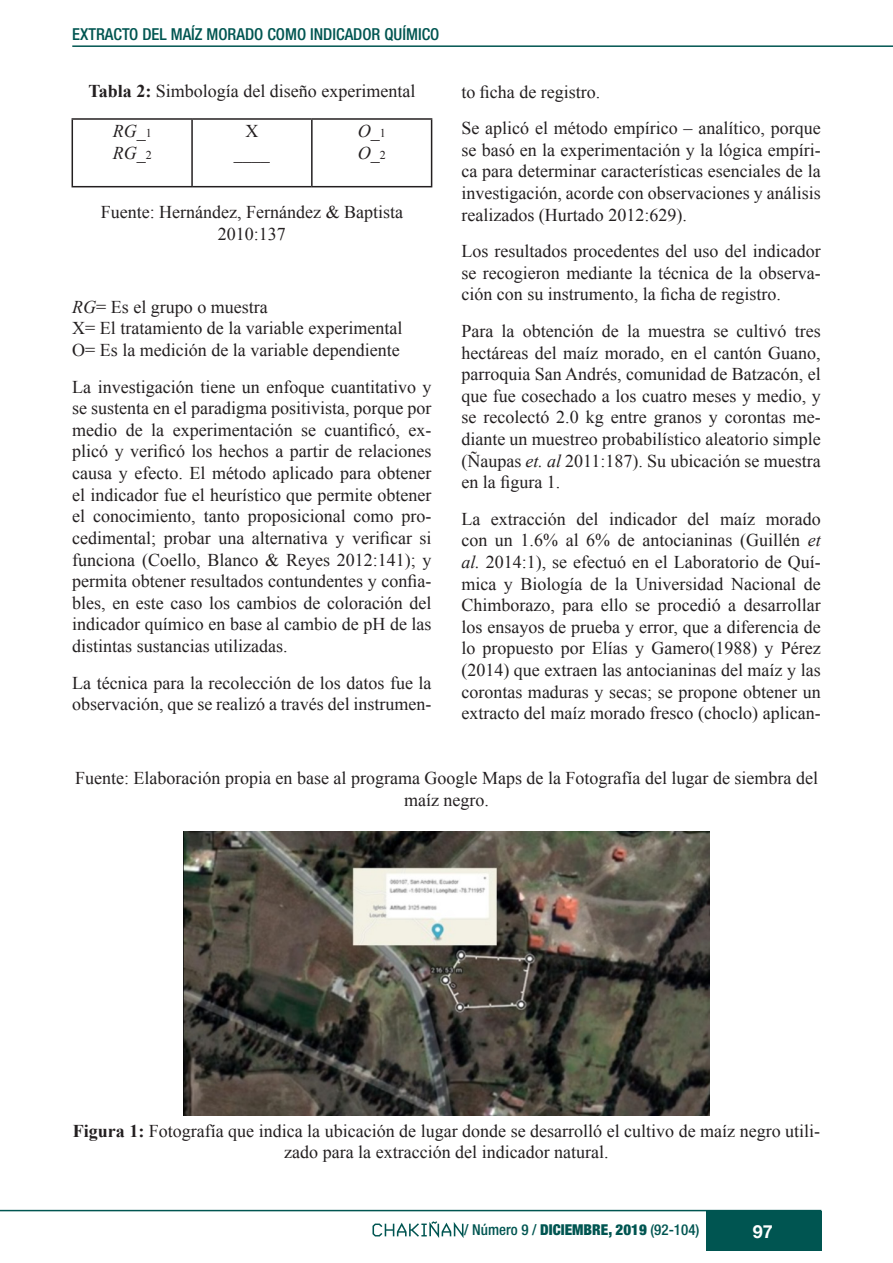
<style>
.page{position:relative;width:893px;height:1263px;background:#fff}
.page>*{position:absolute;margin:0;border:0;box-sizing:border-box;transform-origin:0 0}
.t1{font:18px/21.6px "Times New Roman";color:#231f20;text-align:justify}
.t2{font:italic 18px "Times New Roman";color:#231f20}
.t3{font:700 18px "Helvetica Neue";color:#fff}
.t4{font:500 condensed 16.5px "Helvetica Neue";color:#005551}
.t5{font:500 condensed 15px "Helvetica Neue";color:#005551}
.s1{font-weight:700}
.s2{font-style:normal}
.s3{font-style:normal;font-size:12px}
.s4{font-style:italic}
.s5{font-weight:900}
</style>
<div class="page">
<hr style="left:72px;top:45px;width:821px;height:2px;background:#005551">
<hr style="left:0;top:1210px;width:821px;height:1px;background:#005551">
<div style="left:706px;top:1211px;width:115px;height:40px;background:#005551"></div>
<svg style="left:372px;top:1221px;width:91px;height:17px"></svg>
<hr style="left:72px;top:118px;width:120px;height:2px;background:#231f20">
<hr style="left:72px;top:120px;width:1px;height:66px;background:#231f20">
<hr style="left:192px;top:118px;width:120px;height:2px;background:#231f20">
<hr style="left:191px;top:120px;width:2px;height:66px;background:#231f20">
<hr style="left:312px;top:118px;width:120px;height:2px;background:#231f20">
<hr style="left:311px;top:120px;width:2px;height:66px;background:#231f20">
<hr style="left:431px;top:120px;width:1px;height:66px;background:#231f20">
<hr style="left:72px;top:186px;width:120px;height:1px;background:#231f20">
<hr style="left:192px;top:186px;width:120px;height:1px;background:#231f20">
<hr style="left:312px;top:186px;width:120px;height:1px;background:#231f20">
<img style="left:184px;top:831px;width:525px;height:284px">
<p class="t4" style="left:72px;top:25px;width:369px">EXTRACTO DEL MAÍZ MORADO COMO INDICADOR QUÍMICO</p>
<p class="t1" style="left:89px;top:80px;width:328px"><span class="s1">Tabla 2:</span> Simbología del diseño experimental</p>
<p class="t2" style="left:113px;top:119px;width:40px">RG<span class="s2">_</span><span class="s3">1</span></p>
<p class="t2" style="left:113px;top:141px;width:40px">RG<span class="s2">_</span><span class="s3">2</span></p>
<p class="t2" style="left:358px;top:119px;width:29px">O<span class="s2">_</span><span class="s3">1</span></p>
<p class="t2" style="left:358px;top:141px;width:29px">O<span class="s2">_</span><span class="s3">2</span></p>
<p class="t1" style="left:245px;top:120px;width:14px">X</p>
<p class="t1" style="left:234px;top:142px;width:37px">____</p>
<p class="t1" style="left:101px;top:201px;width:304px;text-align:center">Fuente: Hernández, Fernández &amp; Baptista<br>2010:137</p>
<p class="t1" style="left:72px;top:296px;width:197px"><span class="s4">RG</span>= Es el grupo o muestra</p>
<p class="t1" style="left:72px;top:317px;width:332px">X= El tratamiento de la variable experimental</p>
<p class="t1" style="left:72px;top:339px;width:329px">O= Es la medición de la variable dependiente</p>
<p class="t1" style="left:72px;top:376px;width:361px">La investigación tiene un enfoque cuantitativo y se sustenta en el paradigma positivista, porque por medio de la experimentación se cuantificó, ex&shy;plicó y verificó los hechos a partir de relaciones causa y efecto. El método aplicado para obtener el indicador fue el heurístico que permite obtener el conocimiento, tanto proposicional como pro&shy;cedimental; probar una alternativa y verificar si funciona (Coello, Blanco &amp; Reyes 2012:141); y permita obtener resultados contundentes y confia&shy;bles, en este caso los cambios de coloración del indicador químico en base al cambio de pH de las distintas sustancias utilizadas.</p>
<p class="t1" style="left:72px;top:671px;width:361px">La técnica para la recolección de los datos fue la observación, que se realizó a través del instrumen-</p>
<p class="t1" style="left:461px;top:80px;width:140px">to ficha de registro.</p>
<p class="t1" style="left:461px;top:117px;width:361px">Se aplicó el método empírico – analítico, porque se basó en la experimentación y la lógica empíri&shy;ca para determinar características esenciales de la investigación, acorde con observaciones y análisis realizados (Hurtado 2012:629).</p>
<p class="t1" style="left:461px;top:240px;width:361px">Los resultados procedentes del uso del indicador se recogieron mediante la técnica de la observa&shy;ción con su instrumento, la ficha de registro.</p>
<p class="t1" style="left:461px;top:320px;width:361px">Para la obtención de la muestra se cultivó tres hectáreas del maíz morado, en el cantón Guano, parroquia San Andrés, comunidad de Batzacón, el que fue cosechado a los cuatro meses y medio, y se recolectó 2.0 kg entre granos y corontas me&shy;diante un muestreo probabilístico aleatorio simple (Ñaupas <span class="s4">et. al</span> 2011:187). Su ubicación se muestra en la figura 1.</p>
<p class="t1" style="left:461px;top:508px;width:361px">La extracción del indicador del maíz morado con un 1.6% al 6% de antocianinas (Guillén <span class="s4">et al.</span> 2014:1), se efectuó en el Laboratorio de Quí&shy;mica y Biología de la Universidad Nacional de Chimborazo, para ello se procedió a desarrollar los ensayos de prueba y error, que a diferencia de lo propuesto por Elías y Gamero(1988) y Pérez (2014) que extraen las antocianinas del maíz y las corontas maduras y secas; se propone obtener un extracto del maíz morado fresco (choclo) aplican-</p>
<p class="t1" style="left:75px;top:767px;width:744px;text-align:center">Fuente: Elaboración propia en base al programa Google Maps de la Fotografía del lugar de siembra del maíz negro.</p>
<p class="t1" style="left:73px;top:1119px;width:749px;text-align:center"><span class="s1">Figura 1:</span> Fotografía que indica la ubicación de lugar donde se desarrolló el cultivo de maíz negro utili&shy;zado para la extracción del indicador natural.</p>
<p class="t5" style="left:464px;top:1221px;width:237px">/ Número 9 / <span class="s5">DICIEMBRE, 2019</span> (92-104)</p>
<p class="t3" style="left:753px;top:1217px;width:22px">97</p>
</div>
